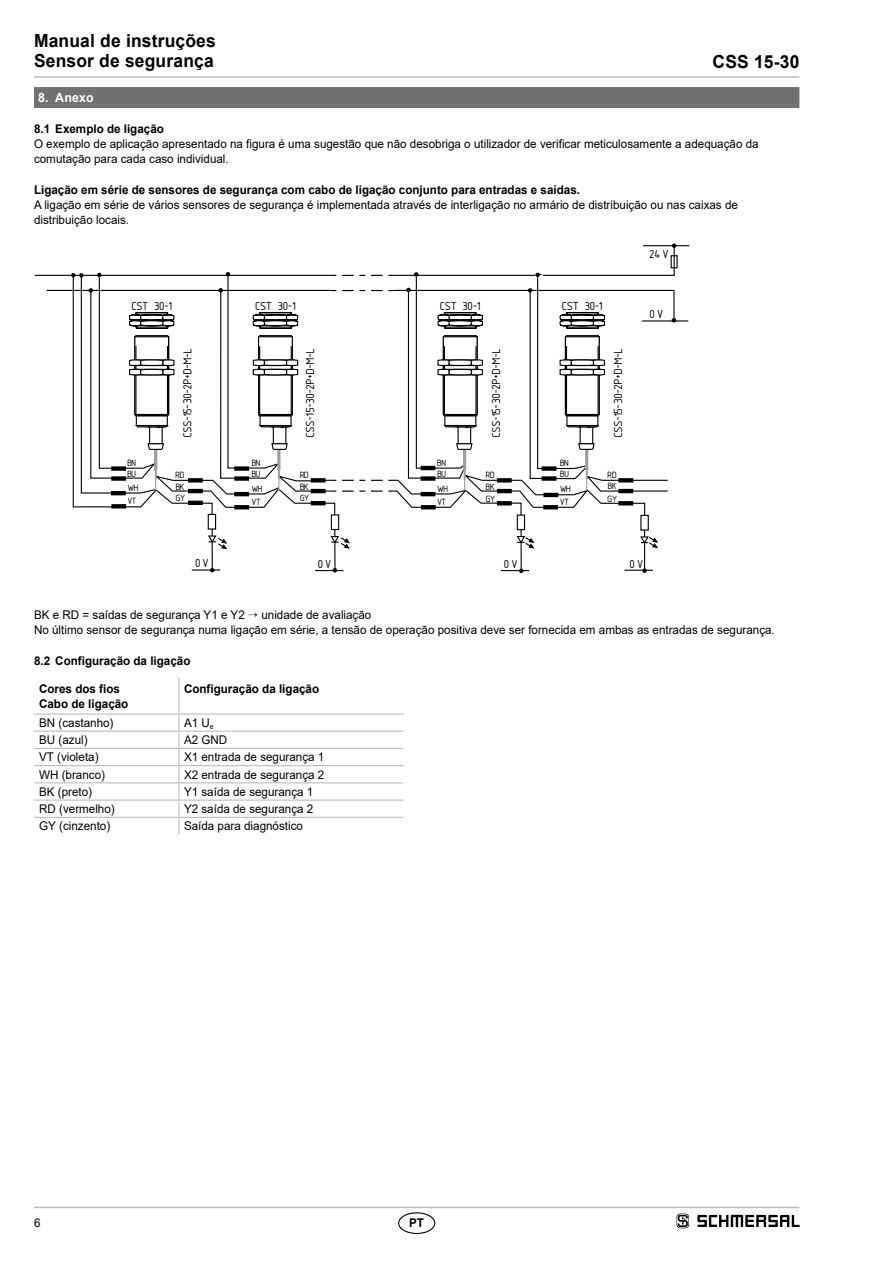
<style>
.page{position:relative;width:893px;height:1263px;background:#fff}
.page>*{position:absolute;margin:0;border:0;box-sizing:border-box;transform-origin:0 0}
.t1{font:18.15px "Isonorm 3098";color:#000}
.t2{font:700 18px/20.2px "Arial";letter-spacing:.01em;color:#000}
.t3{font:14.1px/13.4px "Isonorm 3098";letter-spacing:-.035em;color:#000}
.t4{font:700 12.75px "Arial";letter-spacing:.01em;color:#fff}
.t5{font:12px/15.1px "Arial";color:#000}
.t6{font:700 12px/15.1px "Arial";color:#000}
</style>
<div class="page">
<hr style="left:34px;top:1207px;width:765px;height:1px;background:#bbbdbe">
<hr style="left:34px;top:76px;width:765px;height:2px;background:#bbbdbe">
<div style="left:398px;top:1212px;width:37px;height:22px;border:1px solid #000;border-radius:50%"></div>
<div style="left:34px;top:87px;width:765px;height:21px;background:#707172"></div>
<hr style="left:643px;top:245px;width:46px;height:1px;background:#000">
<svg style="left:672px;top:243px;width:4px;height:5px"></svg>
<svg style="left:46px;top:255px;width:632px;height:318px"></svg>
<hr style="left:179px;top:713px;width:225px;height:2px;background:#bbbdbe">
<svg style="left:34px;top:677px;width:369px;height:157px"></svg>
<svg style="left:677px;top:1213px;width:12px;height:15px"></svg>
<svg style="left:697px;top:1215px;width:102px;height:12px"></svg>
<h2 class="t2" style="left:34px;top:31px;width:183px">Manual de instruções<br>Sensor de segurança</h2>
<h2 class="t2" style="left:713px;top:52px;width:88px">CSS 15-30</h2>
<p class="t4" style="left:38px;top:89px;width:57px">8. Anexo</p>
<p class="t6" style="left:34px;top:121px;width:131px">8.1 Exemplo de ligação</p>
<p class="t5" style="left:34px;top:136px;width:726px">O exemplo de aplicação apresentado na figura é uma sugestão que não desobriga o utilizador de verificar meticulosamente a adequação da comutação para cada caso individual.</p>
<p class="t6" style="left:34px;top:182px;width:548px">Ligação em série de sensores de segurança com cabo de ligação conjunto para entradas e saídas.</p>
<p class="t5" style="left:34px;top:197px;width:705px">A ligação em série de vários sensores de segurança é implementada através de interligação no armário de distribuição ou nas caixas de distribuição locais.</p>
<h1 class="t1" style="left:650px;top:241px;width:21px">24V</h1>
<h1 class="t1" style="left:132px;top:293px;width:42px">CST 30-1</h1>
<h1 class="t1" style="left:256px;top:293px;width:42px">CST 30-1</h1>
<h1 class="t1" style="left:440px;top:293px;width:42px">CST 30-1</h1>
<h1 class="t1" style="left:563px;top:293px;width:42px">CST 30-1</h1>
<p class="t3" style="left:128px;top:456px;width:10px;line-height:10.9px">BN<br>BU</p>
<p class="t3" style="left:128px;top:479px;width:12px">WH<br>VT</p>
<h1 class="t1" style="left:174px;top:437px;width:90px;rotate:-90deg">CSS-15-30-2P+D-M-L</h1>
<p class="t3" style="left:176px;top:467px;width:10px">RD</p>
<p class="t3" style="left:176px;top:478px;width:10px">BK</p>
<p class="t3" style="left:176px;top:489px;width:11px">GY</p>
<h1 class="t1" style="left:297px;top:437px;width:90px;rotate:-90deg">CSS-15-30-2P+D-M-L</h1>
<h1 class="t1" style="left:483px;top:437px;width:90px;rotate:-90deg">CSS-15-30-2P+D-M-L</h1>
<h1 class="t1" style="left:605px;top:437px;width:90px;rotate:-90deg">CSS-15-30-2P+D-M-L</h1>
<p class="t3" style="left:252px;top:466px;width:10px">BU</p>
<p class="t3" style="left:438px;top:456px;width:10px;line-height:10.9px">BN<br>BU</p>
<p class="t3" style="left:560px;top:456px;width:10px;line-height:10.9px">BN<br>BU</p>
<p class="t3" style="left:486px;top:490px;width:11px">GY</p>
<p class="t3" style="left:252px;top:455px;width:10px">BN</p>
<p class="t3" style="left:486px;top:467px;width:10px">RD</p>
<p class="t3" style="left:300px;top:467px;width:10px">RD</p>
<p class="t3" style="left:486px;top:478px;width:10px">BK</p>
<p class="t3" style="left:300px;top:478px;width:10px">BK</p>
<p class="t3" style="left:438px;top:480px;width:12px">WH<br>VT</p>
<p class="t3" style="left:561px;top:480px;width:12px">WH<br>VT</p>
<p class="t3" style="left:252px;top:480px;width:12px">WH<br>VT</p>
<p class="t3" style="left:300px;top:490px;width:11px">GY</p>
<p class="t3" style="left:608px;top:467px;width:11px">RD</p>
<p class="t3" style="left:608px;top:478px;width:11px">BK</p>
<p class="t3" style="left:608px;top:490px;width:11px">GY</p>
<h1 class="t1" style="left:650px;top:301px;width:15px">0V</h1>
<h1 class="t1" style="left:196px;top:550px;width:15px">0V</h1>
<h1 class="t1" style="left:318px;top:551px;width:15px">0V</h1>
<h1 class="t1" style="left:505px;top:551px;width:15px">0V</h1>
<h1 class="t1" style="left:630px;top:551px;width:15px">0V</h1>
<p class="t5" style="left:34px;top:607px;width:740px">BK e RD = saídas de segurança Y1 e Y2 → unidade de avaliação<br>No último sensor de segurança numa ligação em série, a tensão de operação positiva deve ser fornecida em ambas as entradas de segurança.</p>
<p class="t6" style="left:34px;top:653px;width:158px">8.2 Configuração da ligação</p>
<p class="t6" style="left:39px;top:681px;width:91px">Cores dos fios<br>Cabo de ligação</p>
<p class="t6" style="left:184px;top:681px;width:137px">Configuração da ligação</p>
<p class="t5" style="left:39px;top:715px;width:76px">BN (castanho)</p>
<p class="t5" style="left:184px;top:715px;width:31px">A1 U<sub>e</sub></p>
<p class="t5" style="left:39px;top:732px;width:50px">BU (azul)</p>
<p class="t5" style="left:184px;top:732px;width:45px">A2 GND</p>
<p class="t5" style="left:39px;top:749px;width:61px">VT (violeta)</p>
<p class="t5" style="left:184px;top:749px;width:142px">X1 entrada de segurança 1</p>
<p class="t5" style="left:39px;top:767px;width:67px">WH (branco)</p>
<p class="t5" style="left:184px;top:767px;width:142px">X2 entrada de segurança 2</p>
<p class="t5" style="left:39px;top:784px;width:55px">BK (preto)</p>
<p class="t5" style="left:184px;top:784px;width:131px">Y1 saída de segurança 1</p>
<p class="t5" style="left:39px;top:801px;width:77px">RD (vermelho)</p>
<p class="t5" style="left:184px;top:801px;width:131px">Y2 saída de segurança 2</p>
<p class="t5" style="left:39px;top:818px;width:73px">GY (cinzento)</p>
<p class="t5" style="left:184px;top:818px;width:121px">Saída para diagnóstico</p>
<p class="t5" style="left:34px;top:1215px;width:8px">6</p>
<p class="t6" style="left:409px;top:1215px;width:16px">PT</p>
</div>
